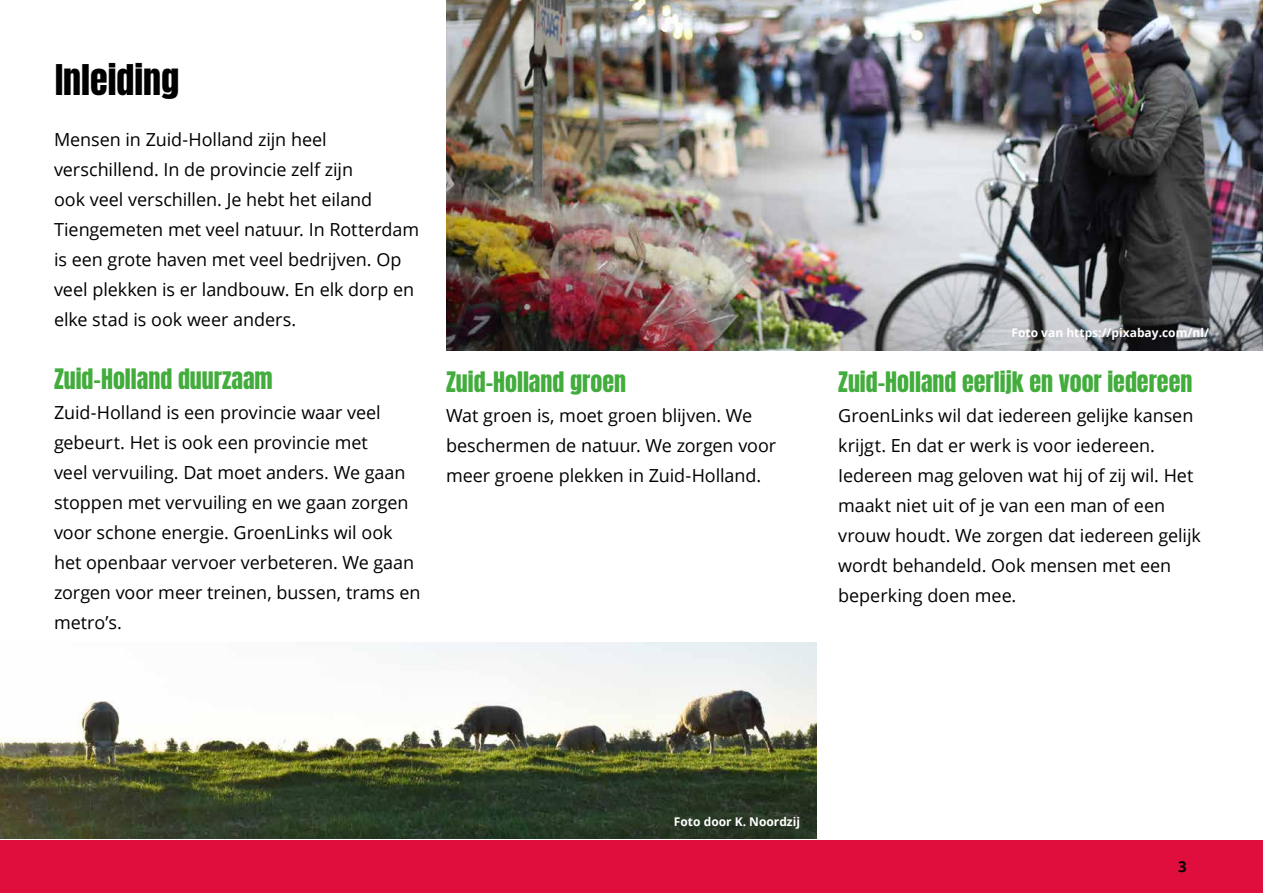
<style>
.page{position:relative;width:1263px;height:893px;background:#fff}
.page>*{position:absolute;margin:0;border:0;box-sizing:border-box;transform-origin:0 0}
.t1{font:36px "Anton";color:#000}
.t2{font:24px "Anton";color:#42ac3c}
.t3{font:18px/30px "Open Sans";letter-spacing:-.005em;color:#000}
.t4{font:700 15px "Open Sans";color:#000}
.t5{font:700 12px "Open Sans";color:#fff}
</style>
<div class="page">
<div style="left:0;top:840px;width:1263px;height:53px;background:#df0e3d"></div>
<img style="left:446px;top:0;width:817px;height:351px">
<img style="left:0;top:643px;width:817px;height:196px">
<h1 class="t1" style="left:55px;top:61px;width:126px">Inleiding</h1>
<p class="t3" style="left:54px;top:124px;width:367px">Mensen in Zuid-Holland zijn heel verschillend. In de provincie zelf zijn<br>ook veel verschillen. Je hebt het eiland Tiengemeten met veel natuur. In Rotterdam is een grote haven met veel bedrijven. Op veel plekken is er landbouw. En elk dorp en elke stad is ook weer anders.</p>
<h2 class="t2" style="left:54px;top:367px;width:220px">Zuid-Holland duurzaam</h2>
<p class="t3" style="left:54px;top:397px;width:368px">Zuid-Holland is een provincie waar veel gebeurt. Het is ook een provincie met<br>veel vervuiling. Dat moet anders. We gaan stoppen met vervuiling en we gaan zorgen voor schone energie. GroenLinks wil ook het openbaar vervoer verbeteren. We gaan zorgen voor meer treinen, bussen, trams en metro’s.</p>
<h2 class="t2" style="left:446px;top:370px;width:181px">Zuid-Holland groen</h2>
<p class="t3" style="left:446px;top:400px;width:332px">Wat groen is, moet groen blijven. We beschermen de natuur. We zorgen voor meer groene plekken in Zuid-Holland.</p>
<p class="t5" style="left:1011px;top:324px;width:199px">Foto van https://pixabay.com/nl/</p>
<h2 class="t2" style="left:838px;top:370px;width:356px">Zuid-Holland eerlijk en voor iedereen</h2>
<p class="t3" style="left:838px;top:400px;width:364px">GroenLinks wil dat iedereen gelijke kansen krijgt. En dat er werk is voor iedereen.<br>Iedereen mag geloven wat hij of zij wil. Het maakt niet uit of je van een man of een vrouw houdt. We zorgen dat iedereen gelijk wordt behandeld. Ook mensen met een beperking doen mee.</p>
<p class="t5" style="left:674px;top:813px;width:128px">Foto door K. Noordzij</p>
<p class="t4" style="left:1178px;top:856px;width:10px">3</p>
</div>
